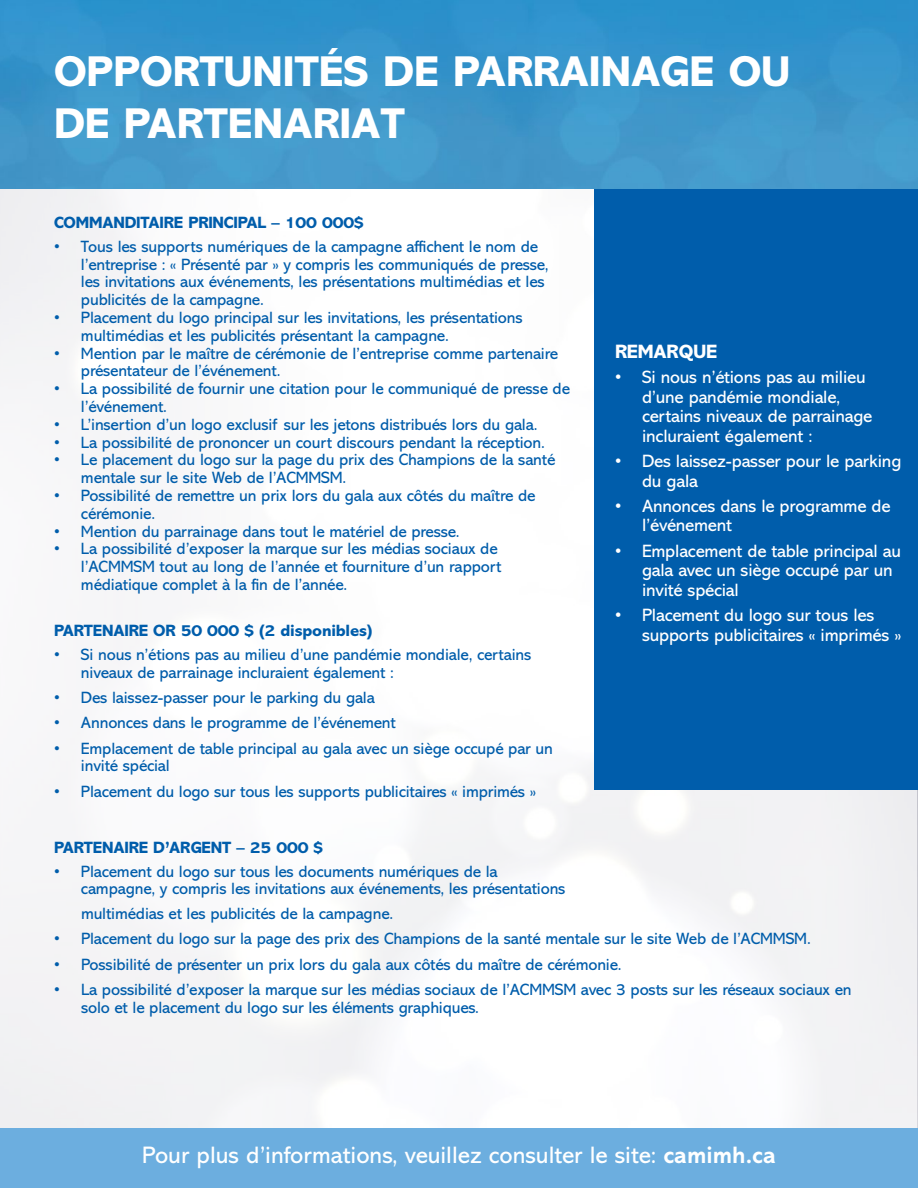
<style>
.page{position:relative;width:918px;height:1188px;background:#fff}
.page>*{position:absolute;margin:0;border:0;box-sizing:border-box;transform-origin:0 0}
.t1{font:800 43.5px/52.2px "Abadi MT Pro";color:#fff}
.t2{font:24px "Abadi MT Pro";color:#fff}
.t3{font:800 19.5px "Abadi MT Pro";letter-spacing:-.01em;color:#fff}
.t4{font:18px/19.4px "Abadi MT Pro";letter-spacing:-.01em;color:#fff}
.t5{font:16.5px/17.9px "Abadi MT Pro";letter-spacing:-.01em;color:#005dab}
.t6{font:800 16.5px "Abadi MT Pro";letter-spacing:-.01em;color:#005dab}
.s1{font-weight:700}
</style>
<div class="page">
<img style="left:0;top:0;width:918px;height:189px">
<div style="left:594px;top:189px;width:324px;height:600px;background:#005dab"></div>
<div style="left:0;top:1128px;width:918px;height:60px;background:#6caedf"></div>
<h1 class="t1" style="left:54px;top:46px;width:737px">OPPORTUNITÉS DE PARRAINAGE OU<br>DE PARTENARIAT</h1>
<p class="t6" style="left:54px;top:213px;width:311px">COMMANDITAIRE PRINCIPAL – 100 000$</p>
<p class="t5" style="left:81px;top:238px;width:469px;text-indent:-27px">• Tous les supports numériques de la campagne affichent le nom de l’entreprise : « Présenté par » y compris les communiqués de presse, les invitations aux événements, les présentations multimédias et les publicités de la campagne.</p>
<p class="t5" style="left:81px;top:309px;width:443px;text-indent:-27px">• Placement du logo principal sur les invitations, les présentations multimédias et les publicités présentant la campagne.</p>
<p class="t5" style="left:81px;top:344px;width:478px;text-indent:-27px">• Mention par le maître de cérémonie de l’entreprise comme partenaire présentateur de l’événement.</p>
<p class="t5" style="left:81px;top:380px;width:491px;text-indent:-27px">• La possibilité de fournir une citation pour le communiqué de presse de l’événement.</p>
<p class="t5" style="left:54px;top:416px;width:485px">• L’insertion d’un logo exclusif sur les jetons distribués lors du gala.</p>
<p class="t5" style="left:54px;top:433px;width:492px">• La possibilité de prononcer un court discours pendant la réception.</p>
<p class="t5" style="left:81px;top:451px;width:476px;text-indent:-27px">• Le placement du logo sur la page du prix des Champions de la santé mentale sur le site Web de l’ACMMSM.</p>
<p class="t5" style="left:81px;top:487px;width:456px;text-indent:-27px">• Possibilité de remettre un prix lors du gala aux côtés du maître de cérémonie.</p>
<p class="t5" style="left:54px;top:522px;width:407px">• Mention du parrainage dans tout le matériel de presse.</p>
<p class="t5" style="left:81px;top:540px;width:422px;text-indent:-27px">• La possibilité d’exposer la marque sur les médias sociaux de l’ACMMSM tout au long de l’année et fourniture d’un rapport médiatique complet à la fin de l’année.</p>
<p class="t6" style="left:54px;top:621px;width:320px">PARTENAIRE OR 50 000 $ (2 disponibles)</p>
<p class="t5" style="left:81px;top:646px;width:452px;text-indent:-27px">• Si nous n’étions pas au milieu d’une pandémie mondiale, certains niveaux de parrainage incluraient également :</p>
<p class="t5" style="left:54px;top:689px;width:322px">• Des laissez-passer pour le parking du gala</p>
<p class="t5" style="left:54px;top:714px;width:343px">• Annonces dans le programme de l’événement</p>
<p class="t5" style="left:81px;top:739px;width:473px;text-indent:-27px">• Emplacement de table principal au gala avec un siège occupé par un invité spécial</p>
<p class="t5" style="left:54px;top:783px;width:484px">• Placement du logo sur tous les supports publicitaires « imprimés »</p>
<p class="t6" style="left:54px;top:838px;width:271px">PARTENAIRE D’ARGENT – 25 000 $</p>
<p class="t5" style="left:81px;top:862px;width:486px;text-indent:-27px">• Placement du logo sur tous les documents numériques de la campagne, y compris les invitations aux événements, les présentations</p>
<p class="t3" style="left:615px;top:341px;width:104px">REMARQUE</p>
<p class="t4" style="left:642px;top:368px;width:232px;text-indent:-27px">• Si nous n’étions pas au milieu d’une pandémie mondiale, certains niveaux de parrainage incluraient également :</p>
<p class="t4" style="left:642px;top:452px;width:261px;text-indent:-27px">• Des laissez-passer pour le parking du gala</p>
<p class="t4" style="left:642px;top:497px;width:250px;text-indent:-27px">• Annonces dans le programme de l’événement</p>
<p class="t4" style="left:642px;top:541px;width:261px;text-indent:-27px">• Emplacement de table principal au gala avec un siège occupé par un invité spécial</p>
<p class="t4" style="left:642px;top:606px;width:261px;text-indent:-27px">• Placement du logo sur tous les supports publicitaires « imprimés »</p>
<p class="t5" style="left:81px;top:905px;width:314px">multimédias et les publicités de la campagne.</p>
<p class="t5" style="left:54px;top:930px;width:758px">• Placement du logo sur la page des prix des Champions de la santé mentale sur le site Web de l’ACMMSM.</p>
<p class="t5" style="left:54px;top:955px;width:569px">• Possibilité de présenter un prix lors du gala aux côtés du maître de cérémonie.</p>
<p class="t5" style="left:81px;top:981px;width:772px;text-indent:-27px">• La possibilité d’exposer la marque sur les médias sociaux de l’ACMMSM avec 3 posts sur les réseaux sociaux en solo et le placement du logo sur les éléments graphiques.</p>
<h2 class="t2" style="left:142px;top:1141px;width:635px">Pour plus d’informations, veuillez consulter le site: <span class="s1">camimh.ca</span></h2>
</div>
